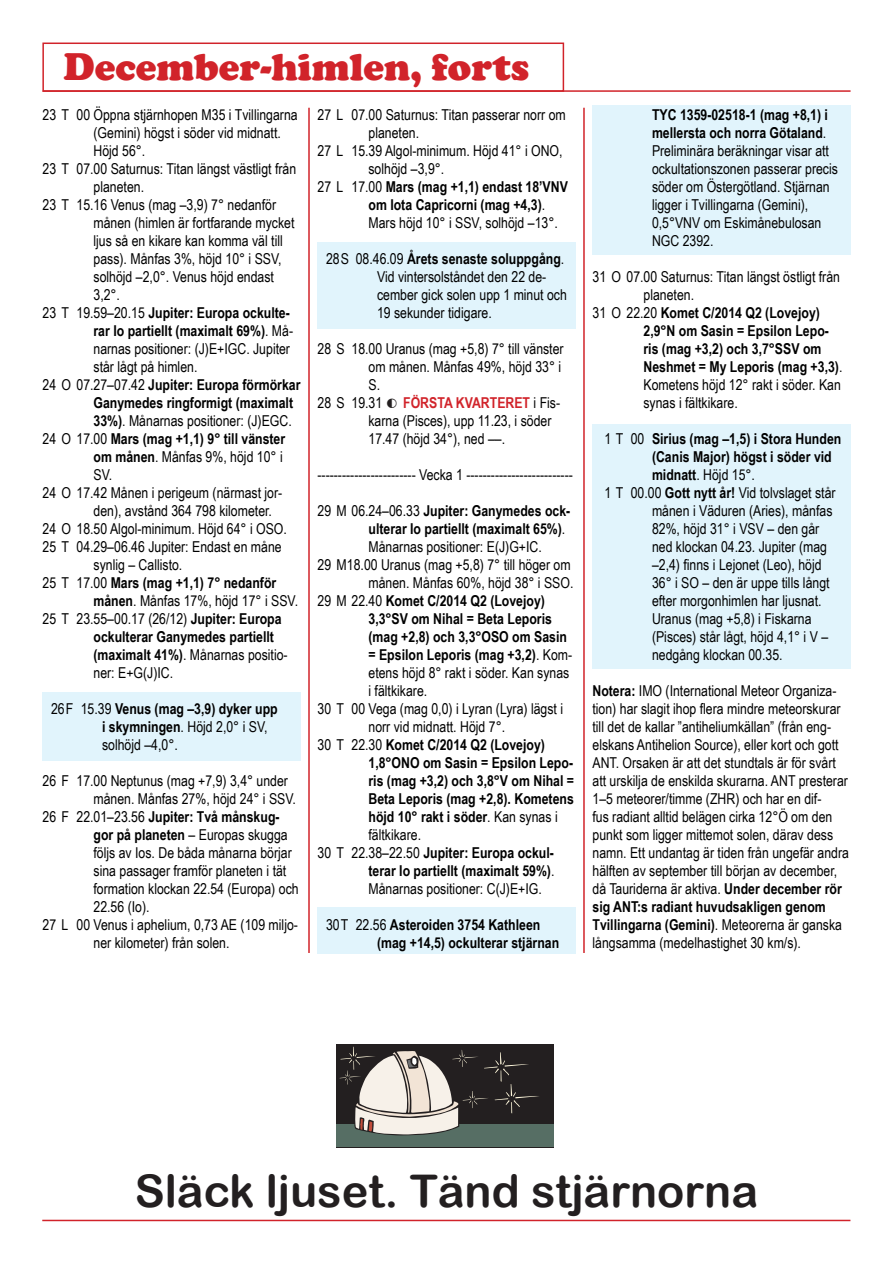
<style>
.page{position:relative;width:893px;height:1263px;background:#fff}
.page>*{position:absolute;margin:0;border:0;box-sizing:border-box;transform-origin:0 0}
.Rubrik_fet{font:45px "Arial Rounded MT Bold";color:#231f20}
.t1{font:900 39px "Cooper";color:#d1232a}
.Kalender{font:15px/18px "Arial Narrow";color:#000}
.Kalender-2{font:700 15px/18px "Arial Narrow";color:#000}
.Kalender_med_indrag{font:15px/18px "Arial Narrow";color:#000}
.Planeter{font:15px/18px "Arial Narrow";color:#000}
.Kalender_med_indrag-2{font:700 15px/18px "Arial Narrow";color:#000}
.s1{font-weight:700}
.s2{font-weight:400}
.s3{color:#231f20}
.s4{font-weight:700;color:#d1232a}
</style>
<div class="page">
<div style="left:592px;top:424px;width:259px;height:245px;background:#e1f4fc"></div>
<div style="left:592px;top:106px;width:258px;height:149px;background:#e1f4fc"></div>
<div style="left:317px;top:907px;width:259px;height:47px;background:#e1f4fc"></div>
<div style="left:317px;top:242px;width:259px;height:87px;background:#e1f4fc"></div>
<div style="left:42px;top:692px;width:258px;height:69px;background:#e1f4fc"></div>
<div style="left:42px;top:43px;width:522px;height:49px;border:2px solid #d1232a"></div>
<hr style="left:43px;top:90px;width:808px;height:2px;background:#d1232a">
<hr style="left:308px;top:108px;width:2px;height:845px;background:#d1232a">
<hr style="left:583px;top:108px;width:2px;height:845px;background:#d1232a">
<hr style="left:42px;top:1220px;width:808px;height:1px;background:#d1232a">
<div style="left:336px;top:1044px;width:218px;height:103px;background:#231f20"></div>
<div style="left:336px;top:1124px;width:218px;height:23px;background:#566e64"></div>
<svg style="left:339px;top:1046px;width:200px;height:89px"></svg>
<p class="t1" style="left:63px;top:44px;width:467px">December-himlen, forts</p>
<p class="Kalender" style="left:94px;top:105px;width:206px;text-indent:-51px">23 T 00 Öppna stjärnhopen M35 i Tvillingarna (Gemini) högst i söder vid midnatt.<br>Höjd 56°.</p>
<p class="Kalender" style="left:94px;top:159px;width:204px;text-indent:-51px">23 T 07.00 Saturnus: Titan längst västligt från planeten.</p>
<p class="Kalender" style="left:94px;top:195px;width:202px;text-indent:-51px">23 T 15.16 Venus (mag –3,9) 7° nedanför månen (himlen är fortfarande mycket ljus så en kikare kan komma väl till pass). Månfas 3%, höjd 10° i SSV, solhöjd –2,0°. Venus höjd endast<br>3,2°.</p>
<p class="Kalender" style="left:94px;top:303px;width:201px;text-indent:-51px">23 T 19.59–20.15 <span class="s1">Jupiter: Europa ockulte&shy;rar Io partiellt (maximalt 69%)</span>. Må&shy;narnas positioner: (J)E+IGC. Jupiter står lågt på himlen.</p>
<p class="Kalender-2" style="left:94px;top:375px;width:208px;text-indent:-51px"><span class="s2">24 O 07.27–07.42</span> Jupiter: Europa förmörkar<br>Ganymedes ringformigt (maximalt<br>33%)<span class="s2">. Månarnas positioner: (J)EGC.</span></p>
<p class="Kalender-2" style="left:94px;top:429px;width:193px;text-indent:-51px"><span class="s2">24 O 17.00</span> Mars (mag +1,1) 9° till vänster om månen<span class="s2">. Månfas 9%, höjd 10° i<br>SV.</span></p>
<p class="Kalender" style="left:94px;top:483px;width:190px;text-indent:-51px">24 O 17.42 Månen i perigeum (närmast jor&shy;den), avstånd 364 798 kilometer.</p>
<p class="Kalender" style="left:43px;top:519px;width:246px">24 O 18.50 Algol-minimum. Höjd 64° i OSO.</p>
<p class="Kalender" style="left:94px;top:537px;width:190px;text-indent:-51px">25 T 04.29–06.46 Jupiter: Endast en måne synlig – Callisto.</p>
<p class="Kalender" style="left:94px;top:573px;width:206px;text-indent:-51px">25 T 17.00 <span class="s1">Mars (mag +1,1) 7° nedanför månen</span>. Månfas 17%, höjd 17° i SSV.</p>
<p class="Kalender-2" style="left:94px;top:609px;width:196px;text-indent:-51px"><span class="s2">25 T 23.55–00.17 (26/12)</span> Jupiter: Europa ockulterar Ganymedes partiellt (maximalt 41%)<span class="s2">. Månarnas positio&shy;ner: E+G(J)IC.</span></p>
<p class="Kalender_med_indrag" style="left:102px;top:699px;width:177px;text-indent:-51px">26F 15.39 <span class="s1">Venus (mag –3,9) dyker upp i skymningen</span>. Höjd 2,0° i SV, solhöjd –4,0°.</p>
<p class="Kalender" style="left:94px;top:771px;width:204px;text-indent:-51px">26 F 17.00 Neptunus (mag +7,9) 3,4° under månen. Månfas 27%, höjd 24° i SSV.</p>
<p class="Kalender" style="left:94px;top:807px;width:207px;text-indent:-51px">26 F 22.01–23.56 <span class="s1">Jupiter: Två månskug&shy;gor på planeten</span> – Europas skugga följs av Ios. De båda månarna börjar sina passager framför planeten i tät formation klockan 22.54 (Europa) och<br>22.56 (Io).</p>
<p class="Kalender" style="left:94px;top:915px;width:206px;text-indent:-51px">27 L 00 Venus i aphelium, 0,73 AE (109 miljo&shy;ner kilometer) från solen.</p>
<p class="Kalender" style="left:368px;top:105px;width:199px;text-indent:-51px">27 L 07.00 Saturnus: Titan passerar norr om planeten.</p>
<p class="Kalender" style="left:368px;top:141px;width:196px;text-indent:-51px">27 L 15.39 Algol-minimum. Höjd 41° i ONO, solhöjd –3,9°.</p>
<p class="Kalender-2" style="left:368px;top:177px;width:201px;text-indent:-51px"><span class="s2">27 L 17.00</span> Mars (mag +1,1) endast 18’VNV om Iota Capricorni (mag +4,3)<span class="s2">.<br>Mars höjd 10° i SSV, solhöjd –13°.</span></p>
<p class="Kalender_med_indrag" style="left:377px;top:249px;width:191px;text-indent:-51px">28S 08.46.09 <span class="s1">Årets senaste soluppgång</span>.<br>Vid vintersolståndet den 22 de&shy;cember gick solen upp 1 minut och<br>19 sekunder tidigare.</p>
<p class="Kalender" style="left:368px;top:339px;width:197px;text-indent:-51px">28 S 18.00 Uranus (mag +5,8) 7° till vänster om månen. Månfas 49%, höjd 33° i<br>S.</p>
<p class="Kalender" style="left:368px;top:393px;width:193px;text-indent:-51px">28 S 19.31 <span class="s3">◐</span> <span class="s4">FÖRSTA KVARTERET</span> i Fis&shy;karna (Pisces), upp 11.23, i söder<br>17.47 (höjd 34°), ned ––.</p>
<p class="Kalender" style="left:317px;top:465px;width:257px">------------------------ Vecka 1 --------------------------</p>
<p class="Kalender-2" style="left:368px;top:501px;width:203px;text-indent:-51px"><span class="s2">29 M 06.24–06.33</span> Jupiter: Ganymedes ock&shy;ulterar Io partiellt (maximalt 65%)<span class="s2">.<br>Månarnas positioner: E(J)G+IC.</span></p>
<p class="Kalender" style="left:317px;top:555px;width:257px;text-align:right">29 M18.00 Uranus (mag +5,8) 7° till höger om månen. Månfas 60%, höjd 38° i SSO.</p>
<p class="Kalender-2" style="left:368px;top:591px;width:205px;text-indent:-51px"><span class="s2">29 M 22.40</span> Komet C/2014 Q2 (Lovejoy)<br>3,3°SV om Nihal = Beta Leporis (mag +2,8) och 3,3°OSO om Sasin = Epsilon Leporis (mag +3,2)<span class="s2">. Kom&shy;etens höjd 8° rakt i söder. Kan synas i fältkikare.</span></p>
<p class="Kalender" style="left:317px;top:699px;width:247px;text-align:center">30 T 00 Vega (mag 0,0) i Lyran (Lyra) lägst i norr vid midnatt. Höjd 7°.</p>
<p class="Kalender-2" style="left:368px;top:735px;width:207px;text-indent:-51px"><span class="s2">30 T 22.30</span> Komet C/2014 Q2 (Lovejoy)<br>1,8°ONO om Sasin = Epsilon Lepo&shy;ris (mag +3,2) och 3,8°V om Nihal =<br>Beta Leporis (mag +2,8). Kometens höjd 10° rakt i söder<span class="s2">. Kan synas i fältkikare.</span></p>
<p class="Kalender-2" style="left:368px;top:843px;width:187px;text-align:justify;text-indent:-51px"><span class="s2">30 T 22.38–22.50</span> Jupiter: Europa ockul&shy;terar Io partiellt (maximalt 59%)<span class="s2">.<br>Månarnas positioner: C(J)E+IG.</span></p>
<p class="Kalender_med_indrag-2" style="left:377px;top:915px;width:184px;text-indent:-51px"><span class="s2">30T 22.56</span> Asteroiden 3754 Kathleen (mag +14,5) ockulterar stjärnan</p>
<p class="Kalender_med_indrag" style="left:652px;top:105px;width:187px"><span class="s1">TYC 1359-02518-1 (mag +8,1) i mellersta och norra Götaland</span>.<br>Preliminära beräkningar visar att ockultationszonen passerar precis söder om Östergötland. Stjärnan ligger i Tvillingarna (Gemini),<br>0,5°VNV om Eskimånebulosan<br>NGC 2392.</p>
<p class="Kalender" style="left:643px;top:267px;width:198px;text-indent:-51px">31 O 07.00 Saturnus: Titan längst östligt från planeten.</p>
<p class="Kalender-2" style="left:643px;top:303px;width:200px;text-indent:-51px"><span class="s2">31 O 22.20</span> Komet C/2014 Q2 (Lovejoy)<br>2,9°N om Sasin = Epsilon Lepo&shy;ris (mag +3,2) och 3,7°SSV om<br>Neshmet = My Leporis (mag +3,3)<span class="s2">.<br>Kometens höjd 12° rakt i söder. Kan synas i fältkikare.</span></p>
<p class="Kalender_med_indrag-2" style="left:652px;top:429px;width:191px;text-indent:-48px"><span class="s2">1 T 00</span> Sirius (mag –1,5) i Stora Hunden (Canis Major) högst i söder vid midnatt<span class="s2">. Höjd 15°.</span></p>
<p class="Kalender_med_indrag" style="left:652px;top:483px;width:185px;text-indent:-48px">1 T 00.00 <span class="s1">Gott nytt år!</span> Vid tolvslaget står månen i Väduren (Aries), månfas<br>82%, höjd 31° i VSV – den går ned klockan 04.23. Jupiter (mag –2,4) finns i Lejonet (Leo), höjd<br>36° i SO – den är uppe tills långt efter morgonhimlen har ljusnat.<br>Uranus (mag +5,8) i Fiskarna (Pisces) står lågt, höjd 4,1° i V – nedgång klockan 00.35.</p>
<p class="Planeter" style="left:592px;top:681px;width:258px"><span class="s1">Notera:</span> IMO (International Meteor Organiza&shy;tion) har slagit ihop flera mindre meteorskurar till det de kallar ”antiheliumkällan” (från eng&shy;elskans Antihelion Source), eller kort och gott ANT. Orsaken är att det stundtals är för svårt att urskilja de enskilda skurarna. ANT presterar 1–5 meteorer/timme (ZHR) och har en dif-<br>fus radiant alltid belägen cirka 12°Ö om den punkt som ligger mittemot solen, därav dess namn. Ett undantag är tiden från ungefär andra hälften av september till början av december, då Tauriderna är aktiva. <span class="s1">Under december rör sig ANT:s radiant huvudsakligen genom Tvillingarna (Gemini)</span>. Meteorerna är ganska långsamma (medelhastighet 30 km/s).</p>
<p class="Rubrik_fet" style="left:135px;top:1164px;width:625px">Släck ljuset. Tänd stjärnorna</p>
</div>
